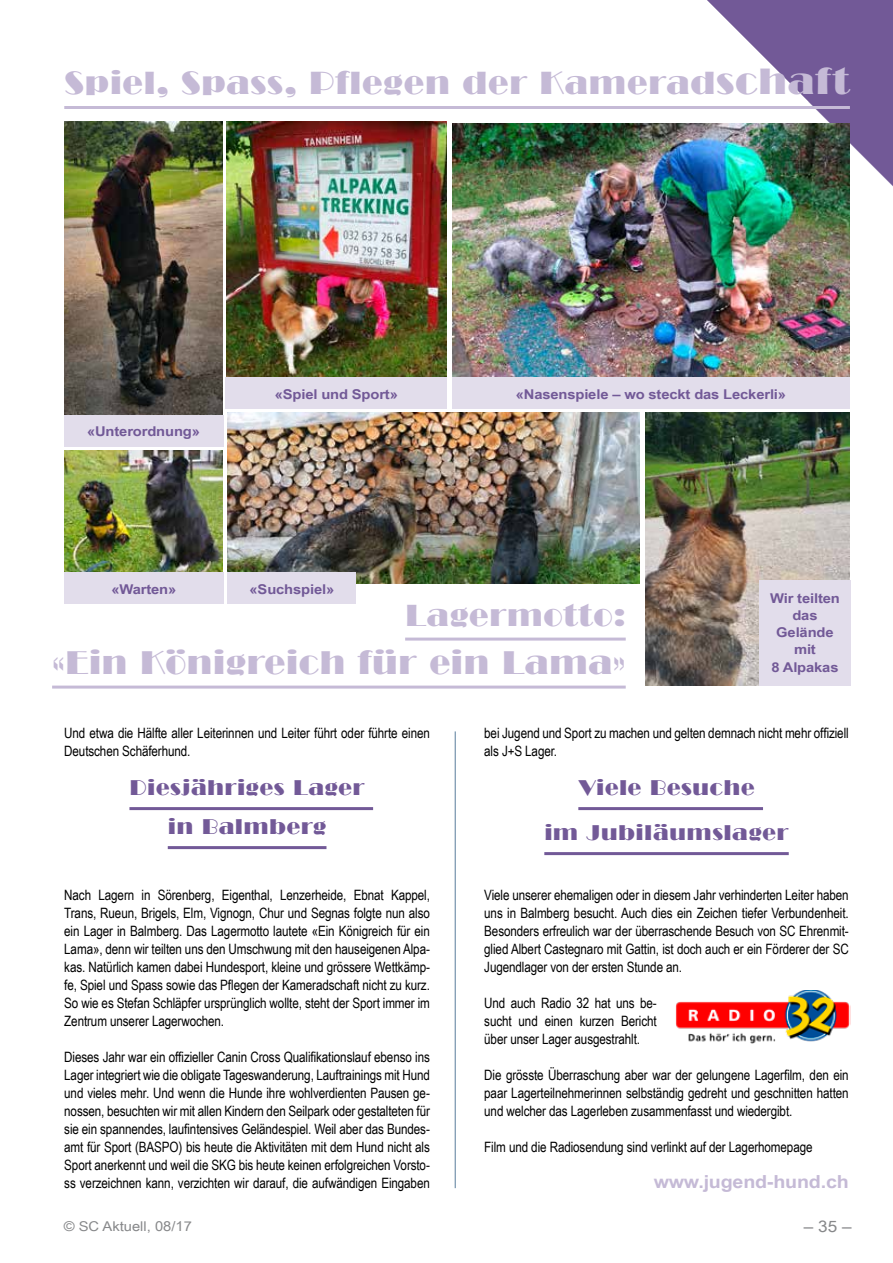
<style>
.page{position:relative;width:893px;height:1263px;background:#fff}
.page>*{position:absolute;margin:0;border:0;box-sizing:border-box;transform-origin:0 0}
.t1{font:32.25px "Broadway BQ";color:#c5bad6}
.t2{font:31.5px "Broadway BQ";letter-spacing:.005em;color:#c5bad6}
.t3{font:30px "Broadway BQ";letter-spacing:.005em;color:#c5bad6}
.t4{font:21px/45px "Broadway BQ";letter-spacing:.01em;color:#725997;text-align:center}
.t5{font:700 18px "Arial Narrow";letter-spacing:-.01em;color:#c5bad6;scale:1.33 1}
.t6{font:15.75px "Arial Narrow";color:#87888a;scale:1.33 1}
.t7{font:14.25px/18px "Arial Narrow";letter-spacing:-.01em;color:#000;text-align:justify}
.t8{font:700 13.5px/17.2px "Arial Narrow";letter-spacing:-.01em;color:#725997;text-align:center;scale:1.33 1}
.t9{font:13.5px "Arial Narrow";color:#87888a;scale:1.33 1}
.s1{font-size:36px}
</style>
<div class="page">
<hr style="left:578px;top:807px;width:185px;height:3px;background:#725997">
<hr style="left:544px;top:852px;width:245px;height:3px;background:#725997">
<svg style="left:707px;top:0;width:186px;height:186px"></svg>
<img style="left:227px;top:122px;width:219px;height:255px">
<img style="left:645px;top:412px;width:205px;height:274px">
<img style="left:675px;top:991px;width:175px;height:53px">
<img style="left:64px;top:122px;width:159px;height:293px">
<img style="left:227px;top:412px;width:412px;height:171px">
<img style="left:64px;top:450px;width:159px;height:122px">
<img style="left:453px;top:123px;width:397px;height:254px">
<hr style="left:64px;top:106px;width:786px;height:3px;background:#c5bad6">
<hr style="left:405px;top:638px;width:221px;height:3px;background:#c5bad6">
<hr style="left:52px;top:686px;width:574px;height:3px;background:#c5bad6">
<div style="left:64px;top:415px;width:159px;height:31px;background:#e2ddeb"></div>
<div style="left:227px;top:572px;width:129px;height:32px;background:#e2ddeb"></div>
<div style="left:759px;top:581px;width:91px;height:105px;background:#e2ddeb"></div>
<div style="left:64px;top:572px;width:160px;height:32px;background:#e2ddeb"></div>
<div style="left:226px;top:377px;width:221px;height:32px;background:#e2ddeb"></div>
<div style="left:452px;top:377px;width:398px;height:32px;background:#e2ddeb"></div>
<hr style="left:129px;top:807px;width:244px;height:3px;background:#725997">
<hr style="left:168px;top:846px;width:158px;height:3px;background:#725997">
<hr style="left:455px;top:731px;width:1px;height:457px;background:#587d9c">
<h2 class="t2" style="left:64px;top:62px;width:787px">Spiel, Spass, Pflegen der Kamerad<span class="s1">schaft</span></h2>
<p class="t8" style="left:87px;top:422px;width:86px">«Unterordnung»</p>
<p class="t8" style="left:275px;top:384px;width:94px">«Spiel und Sport»</p>
<p class="t8" style="left:516px;top:384px;width:205px">«Nasenspiele – wo steckt das Leckerli»</p>
<p class="t8" style="left:111px;top:580px;width:50px">«Warten»</p>
<p class="t8" style="left:250px;top:580px;width:65px">«Suchspiel»</p>
<h3 class="t3" style="left:405px;top:595px;width:222px">Lagermotto:</h3>
<h1 class="t1" style="left:52px;top:641px;width:575px">«Ein Königreich für ein Lama»</h1>
<p class="t8" style="left:770px;top:588px;width:54px">Wir teilten das<br>Gelände mit<br>8 Alpakas</p>
<p class="t7" style="left:64px;top:723px;width:367px">Und etwa die Hälfte aller Leiterinnen und Leiter führt oder führte einen<br>Deutschen Schäferhund.</p>
<h3 class="t4" style="left:129px;top:768px;width:237px;line-height:39px">Diesjähriges Lager in Balmberg</h3>
<p class="t7" style="left:64px;top:885px;width:367px">Nach Lagern in Sörenberg, Eigenthal, Lenzerheide, Ebnat Kappel, Trans, Rueun, Brigels, Elm, Vignogn, Chur und Segnas folgte nun also ein Lager in Balmberg. Das Lagermotto lautete «Ein Königreich für ein Lama», denn wir teilten uns den Umschwung mit den hauseigenen Alpa&shy;kas. Natürlich kamen dabei Hundesport, kleine und grössere Wettkämp&shy;fe, Spiel und Spass sowie das Pflegen der Kameradschaft nicht zu kurz.<br>So wie es Stefan Schläpfer ursprünglich wollte, steht der Sport immer im Zentrum unserer Lagerwochen.</p>
<p class="t7" style="left:64px;top:1047px;width:367px">Dieses Jahr war ein offizieller Canin Cross Qualifikationslauf ebenso ins Lager integriert wie die obligate Tageswanderung, Lauftrainings mit Hund und vieles mehr. Und wenn die Hunde ihre wohlverdienten Pausen ge&shy;nossen, besuchten wir mit allen Kindern den Seilpark oder gestalteten für sie ein spannendes, laufintensives Geländespiel. Weil aber das Bundes&shy;amt für Sport (BASPO) bis heute die Aktivitäten mit dem Hund nicht als Sport anerkennt und weil die SKG bis heute keinen erfolgreichen Vorsto&shy;ss verzeichnen kann, verzichten wir darauf, die aufwändigen Eingaben</p>
<p class="t7" style="left:484px;top:723px;width:366px">bei Jugend und Sport zu machen und gelten demnach nicht mehr offiziell als J+S Lager.</p>
<h3 class="t4" style="left:544px;top:765px;width:246px">Viele Besuche<br>im Jubiläumslager</h3>
<p class="t7" style="left:484px;top:885px;width:366px">Viele unserer ehemaligen oder in diesem Jahr verhinderten Leiter haben uns in Balmberg besucht. Auch dies ein Zeichen tiefer Verbundenheit.<br>Besonders erfreulich war der überraschende Besuch von SC Ehrenmit&shy;glied Albert Castegnaro mit Gattin, ist doch auch er ein Förderer der SC Jugendlager von der ersten Stunde an.</p>
<p class="t7" style="left:484px;top:993px;width:174px">Und auch Radio 32 hat uns be&shy;sucht und einen kurzen Bericht über unser Lager ausgestrahlt.</p>
<p class="t7" style="left:484px;top:1065px;width:366px">Die grösste Überraschung aber war der gelungene Lagerfilm, den ein paar Lagerteilnehmerinnen selbständig gedreht und geschnitten hatten und welcher das Lagerleben zusammenfasst und wiedergibt.</p>
<p class="t7" style="left:484px;top:1137px;width:330px">Film und die Radiosendung sind verlinkt auf der Lagerhomepage</p>
<p class="t5" style="left:654px;top:1168px;width:148px">www.jugend-hund.ch</p>
<p class="t9" style="left:64px;top:1217px;width:98px">© SC Aktuell, 08/17</p>
<p class="t6" style="left:804px;top:1214px;width:38px">– 35 –</p>
</div>
